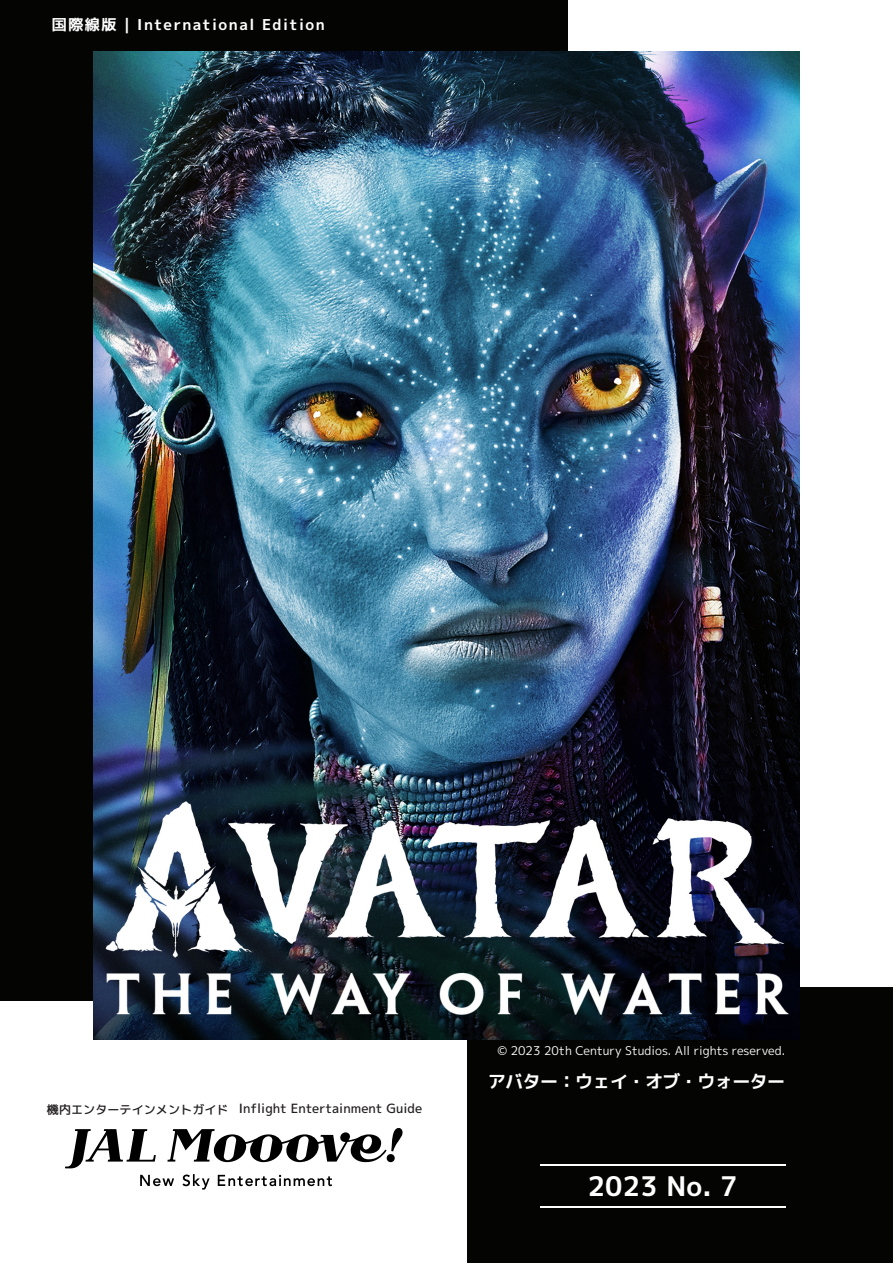
<style>
.page{position:relative;width:893px;height:1263px;background:#fff}
.page>*{position:absolute;margin:0;border:0;box-sizing:border-box;transform-origin:0 0}
.t1{font:27px "mplus 1 p bold";letter-spacing:.01em;color:#fff}
.t2{font:18px "mplus 1 p bold";letter-spacing:-.03em;color:#fff}
.t3{font:15px "mplus 1 p bold";letter-spacing:.1em;color:#fff}
.t4{font:12.75px "mplus 1 p medium";letter-spacing:.005em;color:#231f20}
.t5{font:12px "mplus 1 p regular";color:#fff}
.s1{font-size:12px}
</style>
<div class="page">
<div style="left:467px;top:987px;width:426px;height:276px;background:#040503"></div>
<div style="left:0;top:0;width:567px;height:1000px;background:#040503"></div>
<svg style="left:65px;top:1128px;width:338px;height:62px"></svg>
<img style="left:94px;top:51px;width:705px;height:988px">
<hr style="left:540px;top:1164px;width:245px;height:2px;background:#fff">
<hr style="left:540px;top:1206px;width:245px;height:2px;background:#fff">
<p class="t3" style="left:52px;top:13px;width:274px">国際線版 | International Edition</p>
<p class="t4" style="left:47px;top:1100px;width:377px"><span class="s1">機内エンターテインメントガイド</span> Inflight Entertainment Guide</p>
<p class="t5" style="left:497px;top:1042px;width:289px">© 2023 20th Century Studios. All rights reserved.</p>
<h2 class="t2" style="left:488px;top:1069px;width:299px">アバター：ウェイ・オブ・ウォーター</h2>
<h1 class="t1" style="left:588px;top:1167px;width:151px">2023 No. 7</h1>
</div>
